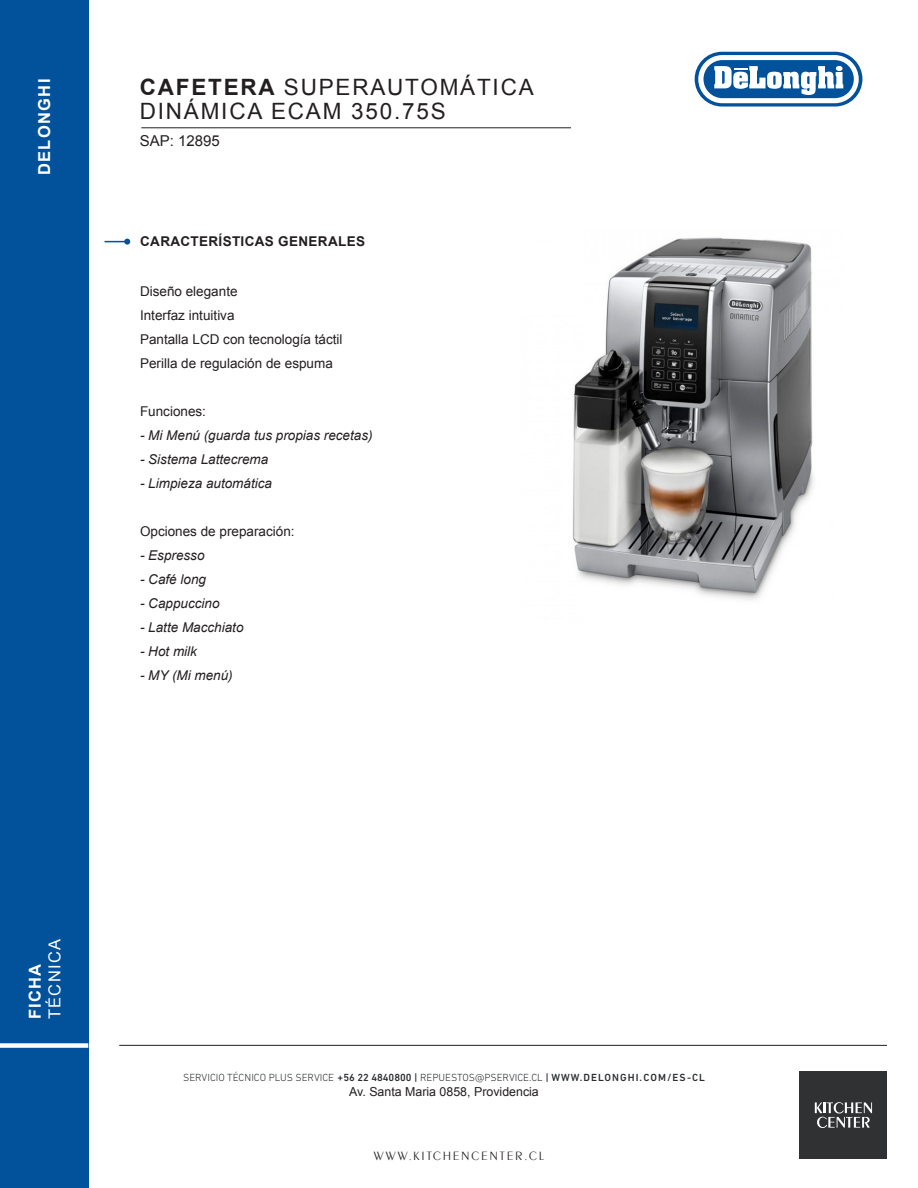
<style>
.page{position:relative;width:918px;height:1188px;background:#fff}
.page>*{position:absolute;margin:0;border:0;box-sizing:border-box;transform-origin:0 0}
.t1{font:22.5px "Arial";letter-spacing:.08em;color:#231f20}
.t2{font:700 16.5px "Arial";letter-spacing:.08em;color:#fff}
.t3{font:16.5px "Arial";letter-spacing:.08em;color:#fff}
.t4{font:15px "Arial";color:#231f20}
.t5{font:italic 13.5px "Arial";color:#231f20}
.t6{font:13.5px "Arial";color:#231f20}
.t7{font:700 13.5px "Arial";letter-spacing:.025em;color:#231f20}
.t8{font:12.45px "Arial";color:#231f20}
.t9{font:12.45px "Peignot D Ligh";letter-spacing:.175em;color:#231f20}
.t10{font:300 10.5px "DIN Next LT Pro";color:#292d2f}
.s1{font-weight:700}
.s2{font-weight:500}
</style>
<div class="page">
<hr style="left:119px;top:1045px;width:768px;height:1px;background:#231f20">
<div style="left:0;top:0;width:88px;height:1188px;background:#01529b"></div>
<div style="left:0;top:1043px;width:88px;height:5px;background:#fff"></div>
<div style="left:800px;top:1072px;width:87px;height:87px;background:#2f3133"></div>
<svg style="left:815px;top:1102px;width:57px;height:26px"></svg>
<svg style="left:694px;top:51px;width:169px;height:53px"></svg>
<svg style="left:695px;top:52px;width:167px;height:55px"></svg>
<div style="left:698px;top:55px;width:161px;height:48px;background:#fff;border-radius:24px"></div>
<div style="left:703px;top:60px;width:151px;height:38px;background:#01529b;border-radius:19px"></div>
<svg style="left:714px;top:66px;width:129px;height:29px"></svg>
<hr style="left:141px;top:127px;width:430px;height:1px;background:#231f20">
<svg style="left:105px;top:239px;width:25px;height:6px"></svg>
<img style="left:572px;top:237px;width:242px;height:363px">
<p class="t2" style="left:33px;top:175px;width:98px;rotate:-90deg">DELONGHI</p>
<p class="t1" style="left:140px;top:73px;width:395px"><span class="s1">CAFETERA</span> SUPERAUTOMÁTICA</p>
<p class="t1" style="left:140px;top:97px;width:308px">DINÁMICA ECAM 350.75S</p>
<p class="t4" style="left:140px;top:131px;width:82px">SAP: 12895</p>
<p class="t7" style="left:140px;top:232px;width:226px">CARACTERÍSTICAS GENERALES</p>
<p class="t6" style="left:140px;top:282px;width:99px">Diseño elegante</p>
<p class="t6" style="left:140px;top:306px;width:96px">Interfaz intuitiva</p>
<p class="t6" style="left:140px;top:330px;width:204px">Pantalla LCD con tecnología táctil</p>
<p class="t6" style="left:140px;top:354px;width:194px">Perilla de regulación de espuma</p>
<p class="t6" style="left:140px;top:402px;width:68px">Funciones:</p>
<p class="t5" style="left:140px;top:426px;width:234px">- Mi Menú (guarda tus propias recetas)</p>
<p class="t5" style="left:140px;top:450px;width:130px">- Sistema Lattecrema</p>
<p class="t5" style="left:140px;top:474px;width:134px">- Limpieza automática</p>
<p class="t6" style="left:140px;top:522px;width:156px">Opciones de preparación:</p>
<p class="t5" style="left:140px;top:546px;width:66px">- Espresso</p>
<p class="t5" style="left:140px;top:570px;width:68px">- Café long</p>
<p class="t5" style="left:140px;top:594px;width:81px">- Cappuccino</p>
<p class="t5" style="left:140px;top:618px;width:105px">- Latte Macchiato</p>
<p class="t5" style="left:140px;top:642px;width:58px">- Hot milk</p>
<p class="t5" style="left:140px;top:666px;width:94px">- MY (Mi menú)</p>
<p class="t3" style="left:44px;top:1019px;width:82px;rotate:-90deg">TÉCNICA</p>
<p class="t2" style="left:24px;top:1019px;width:57px;rotate:-90deg">FICHA</p>
<p class="t10" style="left:183px;top:1071px;width:523px">SERVICIO TÉCNICO PLUS SERVICE <span class="s2">+56 22 4840800 |</span> REPUESTOS@PSERVICE.CL <span class="s2">| WWW.DELONGHI.COM/ES-CL</span></p>
<p class="t8" style="left:349px;top:1083px;width:191px">Av. Santa Maria 0858, Providencia</p>
<p class="t9" style="left:374px;top:1149px;width:172px">WWW.KITCHENCENTER.CL</p>
</div>
